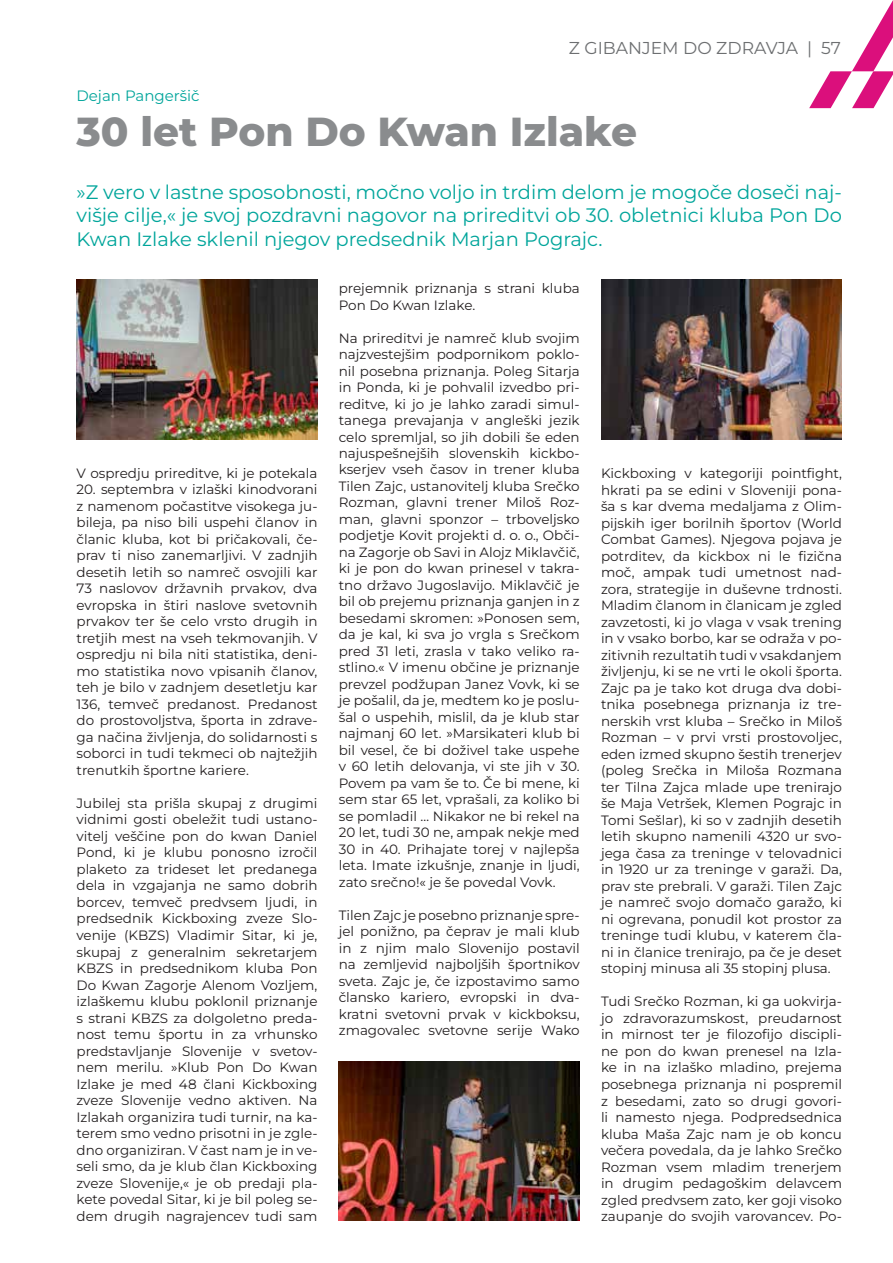
<style>
.page{position:relative;width:893px;height:1263px;background:#fff}
.page>*{position:absolute;margin:0;border:0;box-sizing:border-box;transform-origin:0 0}
.t1{font:800 40.5px "Montserrat";color:#8a8c8e}
.t2{font:19.5px/23.4px "Montserrat";color:#00a59b;text-align:justify}
.t3{font:17.25px "Montserrat";color:#6d6f71}
.t4{font:15px "Montserrat";color:#00a59b}
.t5{font:13.5px/16.5px "Montserrat";color:#231f20;text-align:justify}
</style>
<div class="page">
<svg style="left:809px;top:0;width:84px;height:108px"></svg>
<img style="left:77px;top:280px;width:240px;height:159px">
<img style="left:339px;top:1061px;width:241px;height:159px">
<img style="left:601px;top:280px;width:241px;height:159px">
<p class="t3" style="left:569px;top:37px;width:274px">Z GIBANJEM DO ZDRAVJA | 57</p>
<p class="t4" style="left:77px;top:85px;width:125px">Dejan Pangeršič</p>
<h1 class="t1" style="left:77px;top:104px;width:562px">30 let Pon Do Kwan Izlake</h1>
<h2 class="t2" style="left:77px;top:180px;width:767px">»Z vero v lastne sposobnosti, močno voljo in trdim delom je mogoče doseči naj&shy;višje cilje,« je svoj pozdravni nagovor na prireditvi ob 30. obletnici kluba Pon Do Kwan Izlake sklenil njegov predsednik Marjan Pograjc.</h2>
<p class="t5" style="left:77px;top:464px;width:242px">V ospredju prireditve, ki je potekala</p>
<p class="t5" style="left:77px;top:481px;width:242px">20. septembra v izlaški kinodvorani z namenom počastitve visokega ju&shy;bileja, pa niso bili uspehi članov in članic kluba, kot bi pričakovali, če&shy;prav ti niso zanemarljivi. V zadnjih desetih letih so namreč osvojili kar 73 naslovov državnih prvakov, dva evropska in štiri naslove svetovnih prvakov ter še celo vrsto drugih in tretjih mest na vseh tekmovanjih. V ospredju ni bila niti statistika, deni&shy;mo statistika novo vpisanih članov, teh je bilo v zadnjem desetletju kar 136, temveč predanost. Predanost do prostovoljstva, športa in zdrave&shy;ga načina življenja, do solidarnosti s soborci in tudi tekmeci ob najtežjih trenutkih športne kariere.</p>
<p class="t5" style="left:77px;top:794px;width:242px">Jubilej sta prišla skupaj z drugimi vidnimi gosti obeležit tudi ustano&shy;vitelj veščine pon do kwan Daniel Pond, ki je klubu ponosno izročil plaketo za trideset let predanega dela in vzgajanja ne samo dobrih borcev, temveč predvsem ljudi, in predsednik Kickboxing zveze Slo&shy;venije (KBZS) Vladimir Sitar, ki je, skupaj z generalnim sekretarjem KBZS in predsednikom kluba Pon Do Kwan Zagorje Alenom Vozljem, izlaškemu klubu poklonil priznanje s strani KBZS za dolgoletno preda&shy;nost temu športu in za vrhunsko predstavljanje Slovenije v svetov&shy;nem merilu. »Klub Pon Do Kwan Izlake je med 48 člani Kickboxing zveze Slovenije vedno aktiven. Na Izlakah organizira tudi turnir, na ka&shy;terem smo vedno prisotni in je zgle&shy;dno organiziran. V čast nam je in ve&shy;seli smo, da je klub član Kickboxing zveze Slovenije,« je ob predaji pla&shy;kete povedal Sitar, ki je bil poleg se&shy;dem drugih nagrajencev tudi sam</p>
<p class="t5" style="left:339px;top:280px;width:242px">prejemnik priznanja s strani kluba<br>Pon Do Kwan Izlake.</p>
<p class="t5" style="left:339px;top:329px;width:242px">Na prireditvi je namreč klub svojim najzvestejšim podpornikom poklo&shy;nil posebna priznanja. Poleg Sitarja in Ponda, ki je pohvalil izvedbo pri&shy;reditve, ki jo je lahko zaradi simul&shy;tanega prevajanja v angleški jezik celo spremljal, so jih dobili še eden najuspešnejših slovenskih kickbo&shy;kserjev vseh časov in trener kluba Tilen Zajc, ustanovitelj kluba Srečko Rozman, glavni trener Miloš Roz&shy;man, glavni sponzor – trboveljsko podjetje Kovit projekti d. o. o., Obči&shy;na Zagorje ob Savi in Alojz Miklavčič, ki je pon do kwan prinesel v takra&shy;tno državo Jugoslavijo. Miklavčič je bil ob prejemu priznanja ganjen in z besedami skromen: »Ponosen sem, da je kal, ki sva jo vrgla s Srečkom pred 31 leti, zrasla v tako veliko ra&shy;stlino.« V imenu občine je priznanje prevzel podžupan Janez Vovk, ki se je pošalil, da je, medtem ko je poslu&shy;šal o uspehih, mislil, da je klub star najmanj 60 let. »Marsikateri klub bi bil vesel, če bi doživel take uspehe v 60 letih delovanja, vi ste jih v 30.<br>Povem pa vam še to. Če bi mene, ki sem star 65 let, vprašali, za koliko bi se pomladil … Nikakor ne bi rekel na 20 let, tudi 30 ne, ampak nekje med 30 in 40. Prihajate torej v najlepša leta. Imate izkušnje, znanje in ljudi, zato srečno!« je še povedal Vovk.</p>
<p class="t5" style="left:339px;top:906px;width:242px">Tilen Zajc je posebno priznanje spre&shy;jel ponižno, pa čeprav je mali klub in z njim malo Slovenijo postavil na zemljevid najboljših športnikov sveta. Zajc je, če izpostavimo samo člansko kariero, evropski in dva&shy;kratni svetovni prvak v kickboksu, zmagovalec svetovne serije Wako</p>
<p class="t5" style="left:601px;top:465px;width:242px">Kickboxing v kategoriji pointfight, hkrati pa se edini v Sloveniji pona&shy;ša s kar dvema medaljama z Olim&shy;pijskih iger borilnih športov (World Combat Games). Njegova pojava je potrditev, da kickbox ni le fizična moč, ampak tudi umetnost nad&shy;zora, strategije in duševne trdnosti.<br>Mladim članom in članicam je zgled zavzetosti, ki jo vlaga v vsak trening in v vsako borbo, kar se odraža v po&shy;zitivnih rezultatih tudi v vsakdanjem življenju, ki se ne vrti le okoli športa.<br>Zajc pa je tako kot druga dva dobi&shy;tnika posebnega priznanja iz tre&shy;nerskih vrst kluba – Srečko in Miloš Rozman – v prvi vrsti prostovoljec, eden izmed skupno šestih trenerjev (poleg Srečka in Miloša Rozmana ter Tilna Zajca mlade upe trenirajo še Maja Vetršek, Klemen Pograjc in Tomi Sešlar), ki so v zadnjih desetih letih skupno namenili 4320 ur svo&shy;jega časa za treninge v telovadnici in 1920 ur za treninge v garaži. Da, prav ste prebrali. V garaži. Tilen Zajc je namreč svojo domačo garažo, ki ni ogrevana, ponudil kot prostor za treninge tudi klubu, v katerem čla&shy;ni in članice trenirajo, pa če je deset stopinj minusa ali 35 stopinj plusa.</p>
<p class="t5" style="left:601px;top:993px;width:242px">Tudi Srečko Rozman, ki ga uokvirja&shy;jo zdravorazumskost, preudarnost in mirnost ter je filozofijo discipli&shy;ne pon do kwan prenesel na Izla&shy;ke in na izlaško mladino, prejema posebnega priznanja ni pospremil z besedami, zato so drugi govori&shy;li namesto njega. Podpredsednica kluba Maša Zajc nam je ob koncu večera povedala, da je lahko Srečko Rozman vsem mladim trenerjem in drugim pedagoškim delavcem zgled predvsem zato, ker goji visoko zaupanje do svojih varovancev. Po-</p>
</div>
